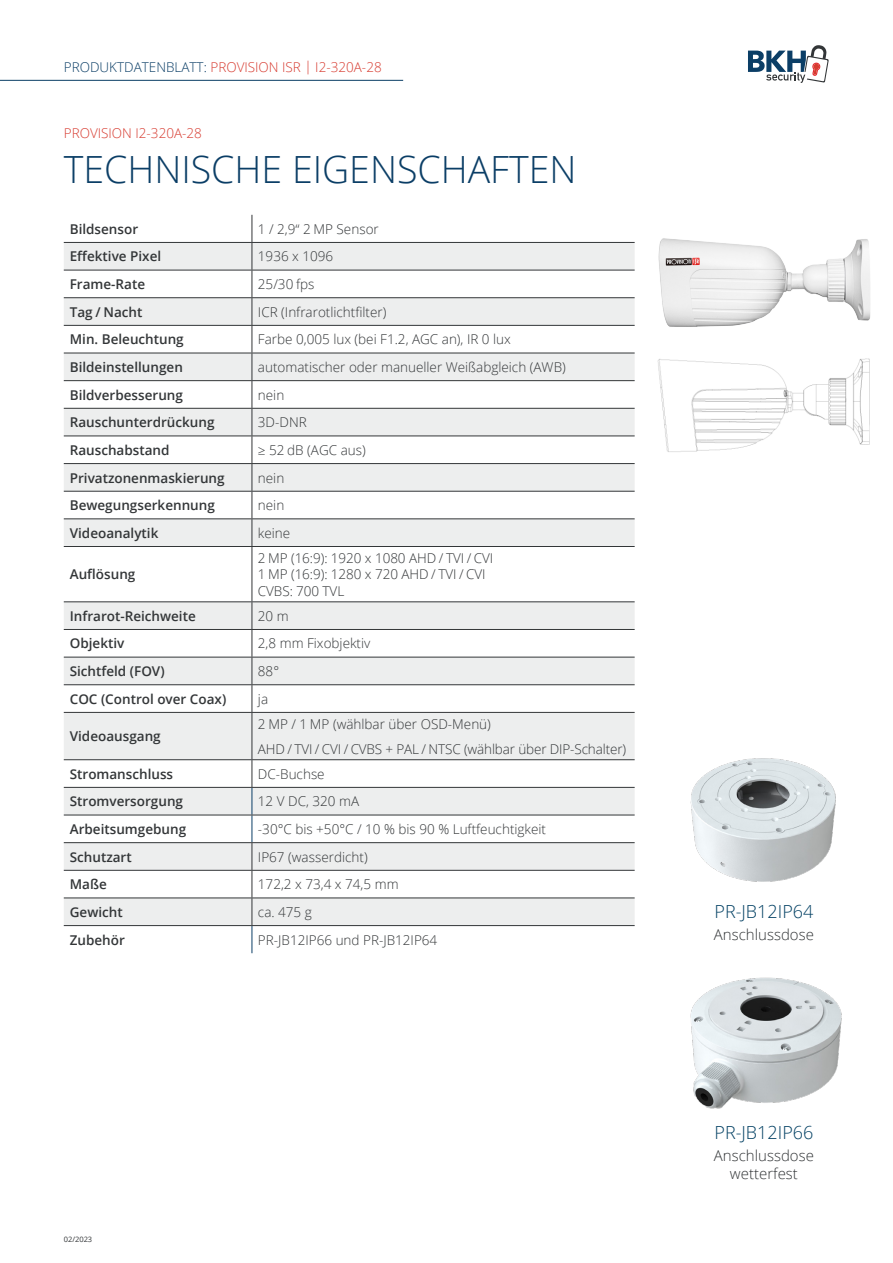
<style>
.page{position:relative;width:893px;height:1263px;background:#fff}
.page>*{position:absolute;margin:0;border:0;box-sizing:border-box;transform-origin:0 0}
.t1{font:300 37.5px "Open Sans";color:#0b3e66}
.t2{font:300 18px "Open Sans";color:#024063}
.t3{font:300 15px/18px "Open Sans";color:#333638;text-align:center}
.t4{font:300 13.5px/16.5px "Open Sans";color:#333638}
.t5{font:600 13.5px "Open Sans";color:#333638}
.t6{font:300 13.5px "Open Sans";color:#d73b30}
.t7{font:7.5px "Open Sans";color:#333638}
.s1{color:#0b3e66}
</style>
<div class="page">
<svg style="left:748px;top:45px;width:81px;height:38px"></svg>
<hr style="left:0;top:80px;width:403px;height:1px;background:#0b3e66">
<img style="left:658px;top:238px;width:212px;height:89px">
<img style="left:657px;top:358px;width:213px;height:94px">
<svg style="left:64px;top:243px;width:571px;height:682px;fill:#edeeee"></svg>
<hr style="left:252px;top:713px;width:1px;height:46px;background:#333638">
<svg style="left:252px;top:760px;width:1px;height:193px"></svg>
<hr style="left:64px;top:436px;width:188px;height:1px;background:#333638">
<hr style="left:252px;top:436px;width:383px;height:1px;background:#333638">
<hr style="left:64px;top:463px;width:188px;height:1px;background:#333638">
<hr style="left:252px;top:463px;width:383px;height:1px;background:#333638">
<svg style="left:252px;top:215px;width:1px;height:331px"></svg>
<hr style="left:252px;top:547px;width:1px;height:54px;background:#333638">
<svg style="left:252px;top:602px;width:1px;height:110px"></svg>
<hr style="left:64px;top:712px;width:188px;height:1px;background:#333638">
<hr style="left:252px;top:712px;width:383px;height:1px;background:#333638">
<hr style="left:64px;top:759px;width:188px;height:1px;background:#333638">
<hr style="left:252px;top:759px;width:383px;height:1px;background:#333638">
<hr style="left:64px;top:242px;width:188px;height:1px;background:#333638">
<hr style="left:252px;top:242px;width:383px;height:1px;background:#333638">
<hr style="left:64px;top:270px;width:188px;height:1px;background:#333638">
<hr style="left:252px;top:270px;width:383px;height:1px;background:#333638">
<hr style="left:64px;top:297px;width:188px;height:1px;background:#333638">
<hr style="left:252px;top:297px;width:383px;height:1px;background:#333638">
<hr style="left:64px;top:325px;width:188px;height:1px;background:#333638">
<hr style="left:252px;top:325px;width:383px;height:1px;background:#333638">
<hr style="left:64px;top:353px;width:188px;height:1px;background:#333638">
<hr style="left:252px;top:353px;width:383px;height:1px;background:#333638">
<hr style="left:64px;top:380px;width:188px;height:1px;background:#333638">
<hr style="left:252px;top:380px;width:383px;height:1px;background:#333638">
<hr style="left:64px;top:408px;width:188px;height:1px;background:#333638">
<hr style="left:252px;top:408px;width:383px;height:1px;background:#333638">
<hr style="left:64px;top:491px;width:188px;height:1px;background:#333638">
<hr style="left:252px;top:491px;width:383px;height:1px;background:#333638">
<hr style="left:64px;top:518px;width:188px;height:1px;background:#333638">
<hr style="left:252px;top:518px;width:383px;height:1px;background:#333638">
<hr style="left:64px;top:546px;width:188px;height:1px;background:#333638">
<hr style="left:252px;top:546px;width:383px;height:1px;background:#333638">
<hr style="left:64px;top:601px;width:188px;height:1px;background:#333638">
<hr style="left:252px;top:601px;width:383px;height:1px;background:#333638">
<hr style="left:64px;top:629px;width:188px;height:1px;background:#333638">
<hr style="left:252px;top:629px;width:383px;height:1px;background:#333638">
<hr style="left:64px;top:657px;width:188px;height:1px;background:#333638">
<hr style="left:252px;top:657px;width:383px;height:1px;background:#333638">
<hr style="left:64px;top:684px;width:188px;height:1px;background:#333638">
<hr style="left:252px;top:684px;width:383px;height:1px;background:#333638">
<hr style="left:64px;top:787px;width:188px;height:1px;background:#333638">
<hr style="left:252px;top:787px;width:383px;height:1px;background:#333638">
<hr style="left:64px;top:815px;width:188px;height:1px;background:#333638">
<hr style="left:252px;top:815px;width:383px;height:1px;background:#333638">
<hr style="left:64px;top:842px;width:188px;height:1px;background:#333638">
<hr style="left:252px;top:842px;width:383px;height:1px;background:#333638">
<hr style="left:64px;top:870px;width:188px;height:1px;background:#333638">
<hr style="left:252px;top:870px;width:383px;height:1px;background:#333638">
<hr style="left:64px;top:897px;width:188px;height:1px;background:#333638">
<hr style="left:252px;top:897px;width:383px;height:1px;background:#333638">
<hr style="left:64px;top:925px;width:188px;height:1px;background:#333638">
<hr style="left:252px;top:925px;width:383px;height:1px;background:#333638">
<img style="left:690px;top:977px;width:152px;height:132px">
<img style="left:690px;top:758px;width:146px;height:124px">
<p class="t6" style="left:64px;top:58px;width:319px"><span class="s1">PRODUKTDATENBLATT:</span> PROVISION ISR | I2-320A-28</p>
<p class="t6" style="left:64px;top:124px;width:140px">PROVISION I2-320A-28</p>
<h1 class="t1" style="left:64px;top:144px;width:514px">TECHNISCHE EIGENSCHAFTEN</h1>
<p class="t5" style="left:70px;top:220px;width:70px">Bildsensor</p>
<p class="t4" style="left:258px;top:220px;width:122px">1 / 2,9“ 2 MP Sensor</p>
<p class="t5" style="left:70px;top:247px;width:93px">Effektive Pixel</p>
<p class="t4" style="left:258px;top:248px;width:77px">1936 x 1096</p>
<p class="t5" style="left:70px;top:275px;width:77px">Frame-Rate</p>
<p class="t4" style="left:258px;top:276px;width:58px">25/30 fps</p>
<p class="t5" style="left:70px;top:303px;width:74px">Tag / Nacht</p>
<p class="t4" style="left:258px;top:303px;width:130px">ICR (Infrarotlichtfilter)</p>
<p class="t5" style="left:70px;top:330px;width:116px">Min. Beleuchtung</p>
<p class="t4" style="left:258px;top:331px;width:254px">Farbe 0,005 lux (bei F1.2, AGC an), IR 0 lux</p>
<p class="t5" style="left:70px;top:358px;width:115px">Bildeinstellungen</p>
<p class="t4" style="left:258px;top:358px;width:309px">automatischer oder manueller Weißabgleich (AWB)</p>
<p class="t5" style="left:70px;top:385px;width:115px">Bildverbesserung</p>
<p class="t4" style="left:258px;top:386px;width:28px">nein</p>
<p class="t5" style="left:70px;top:413px;width:146px">Rauschunterdrückung</p>
<p class="t4" style="left:258px;top:414px;width:50px">3D-DNR</p>
<p class="t5" style="left:70px;top:441px;width:101px">Rauschabstand</p>
<p class="t4" style="left:258px;top:441px;width:109px">≥ 52 dB (AGC aus)</p>
<p class="t5" style="left:70px;top:468px;width:156px">Privatzonenmaskierung</p>
<p class="t4" style="left:258px;top:469px;width:28px">nein</p>
<p class="t5" style="left:70px;top:496px;width:147px">Bewegungserkennung</p>
<p class="t4" style="left:258px;top:497px;width:28px">nein</p>
<p class="t5" style="left:70px;top:524px;width:90px">Videoanalytik</p>
<p class="t4" style="left:258px;top:524px;width:34px">keine</p>
<p class="t5" style="left:70px;top:565px;width:67px">Auflösung</p>
<p class="t4" style="left:258px;top:549px;width:237px">2 MP (16:9): 1920 x 1080 AHD / TVI / CVI<br>1 MP (16:9): 1280 x 720 AHD / TVI / CVI<br>CVBS: 700 TVL</p>
<p class="t5" style="left:70px;top:607px;width:128px">Infrarot-Reichweite</p>
<p class="t4" style="left:258px;top:607px;width:32px">20 m</p>
<p class="t5" style="left:70px;top:634px;width:56px">Objektiv</p>
<p class="t4" style="left:258px;top:635px;width:114px">2,8 mm Fixobjektiv</p>
<p class="t5" style="left:70px;top:662px;width:96px">Sichtfeld (FOV)</p>
<p class="t4" style="left:258px;top:662px;width:23px">88°</p>
<p class="t5" style="left:70px;top:689px;width:158px">COC (Control over Coax)</p>
<p class="t4" style="left:258px;top:690px;width:12px">ja</p>
<p class="t5" style="left:70px;top:727px;width:92px">Videoausgang</p>
<p class="t4" style="left:258px;top:711px;width:370px;line-height:25px">2 MP / 1 MP (wählbar über OSD-Menü)<br>AHD / TVI / CVI / CVBS + PAL / NTSC (wählbar über DIP-Schalter)</p>
<p class="t5" style="left:70px;top:764px;width:105px">Stromanschluss</p>
<p class="t4" style="left:258px;top:765px;width:68px">DC-Buchse</p>
<p class="t5" style="left:70px;top:792px;width:115px">Stromversorgung</p>
<p class="t4" style="left:258px;top:793px;width:103px">12 V DC, 320 mA</p>
<p class="t5" style="left:70px;top:820px;width:118px">Arbeitsumgebung</p>
<p class="t4" style="left:258px;top:820px;width:290px">-30°C bis +50°C / 10 % bis 90 % Luftfeuchtigkeit</p>
<p class="t5" style="left:70px;top:847px;width:63px">Schutzart</p>
<p class="t4" style="left:258px;top:848px;width:111px">IP67 (wasserdicht)</p>
<p class="t5" style="left:70px;top:875px;width:39px">Maße</p>
<p class="t4" style="left:258px;top:876px;width:142px">172,2 x 73,4 x 74,5 mm</p>
<p class="t5" style="left:70px;top:903px;width:54px">Gewicht</p>
<p class="t4" style="left:258px;top:903px;width:55px">ca. 475 g</p>
<p class="t5" style="left:70px;top:930px;width:57px">Zubehör</p>
<p class="t4" style="left:258px;top:931px;width:181px">PR-JB12IP66 und PR-JB12IP64</p>
<p class="t7" style="left:64px;top:1234px;width:30px">02/2023</p>
<h2 class="t2" style="left:714px;top:899px;width:100px">PR-JB12IP64</h2>
<p class="t3" style="left:714px;top:925px;width:101px">Anschlussdose</p>
<h2 class="t2" style="left:714px;top:1120px;width:100px">PR-JB12IP66</h2>
<p class="t3" style="left:714px;top:1146px;width:101px">Anschlussdose wetterfest</p>
</div>
